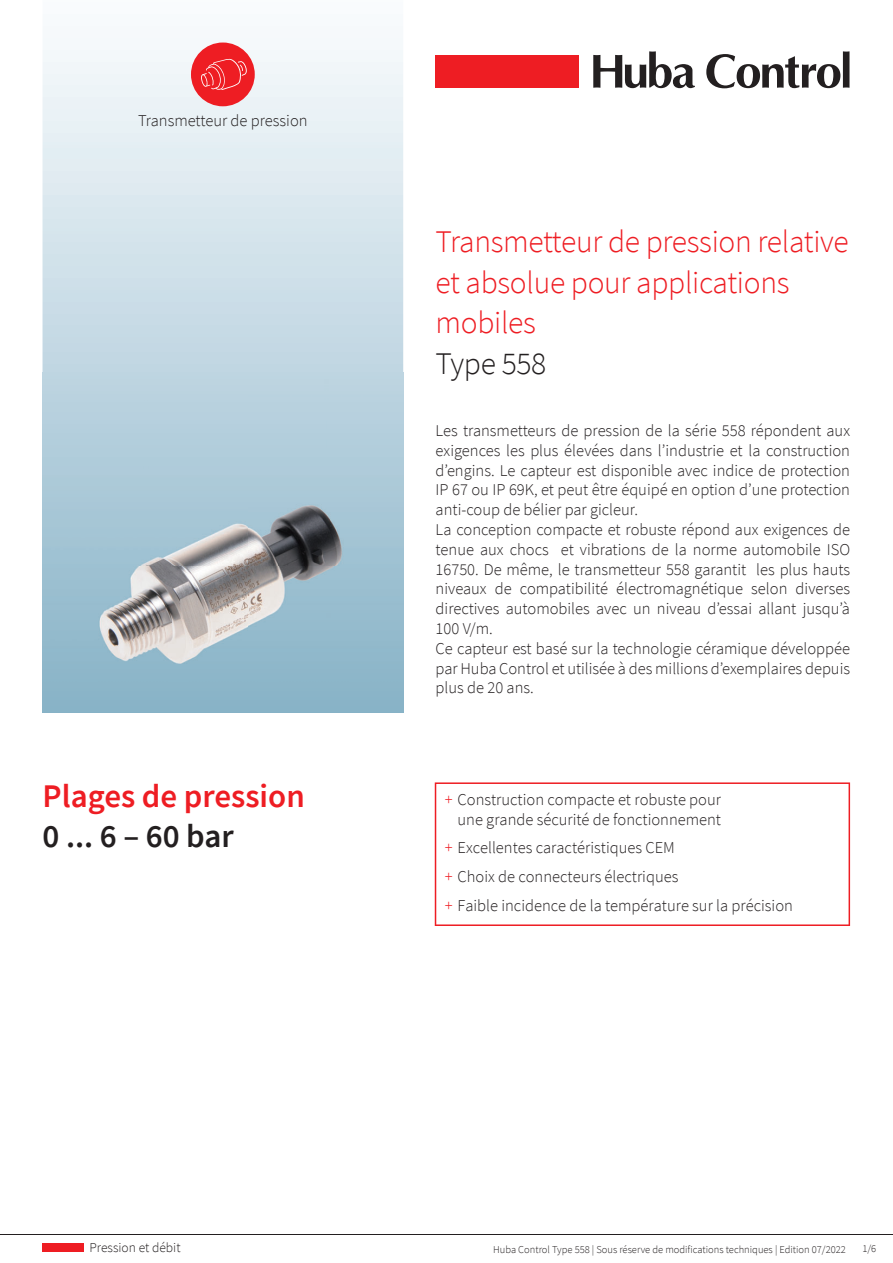
<style>
.page{position:relative;width:893px;height:1263px;background:#fff}
.page>*{position:absolute;margin:0;border:0;box-sizing:border-box;transform-origin:0 0}
.t1{font:600 33px "Source Sans Pro";color:#ee1d23}
.t2{font:600 33px "Source Sans Pro";color:#231f20}
.t3{font:300 31.5px/40.5px "Source Sans Pro";letter-spacing:-.01em;color:#ee1d23}
.t4{font:300 31.5px "Source Sans Pro";letter-spacing:-.01em;color:#231f20}
.t5{font:300 16.5px/19.8px "Source Sans Pro";color:#231f20}
.t6{font:300 13.5px "Source Sans Pro";color:#231f20}
.t7{font:300 10.5px "Source Sans Pro";color:#231f20}
.s1{color:#ee1d23}
</style>
<div class="page">
<hr style="left:0;top:1234px;width:893px;height:1px;background:#231f20">
<div style="left:43px;top:1243px;width:41px;height:9px;background:#ee1d23"></div>
<div style="left:435px;top:55px;width:144px;height:33px;background:#ee1d23"></div>
<svg style="left:593px;top:51px;width:102px;height:37px"></svg>
<svg style="left:706px;top:51px;width:143px;height:37px"></svg>
<svg style="left:43px;top:42px;width:360px;height:330px;background:#d9e7ee"></svg>
<img style="left:42px;top:372px;width:361px;height:341px">
<div style="left:191px;top:43px;width:64px;height:63px;background:#ee1d23;border-radius:50%"></div>
<svg style="left:201px;top:59px;width:46px;height:31px"></svg>
<svg style="left:435px;top:782px;width:415px;height:144px"></svg>
<p class="t5" style="left:138px;top:110px;width:171px">Transmetteur de pression</p>
<h1 class="t1" style="left:43px;top:775px;width:264px">Plages de pression</h1>
<h1 class="t2" style="left:43px;top:814px;width:193px">0 ... 6 – 60 bar</h1>
<h2 class="t3" style="left:436px;top:221px;width:415px">Transmetteur de pression relative et absolue pour applications mobiles</h2>
<h2 class="t4" style="left:436px;top:343px;width:112px">Type 558</h2>
<p class="t5" style="left:436px;top:420px;width:416px">Les transmetteurs de pression de la série 558 répondent aux exigences les plus élevées dans l’industrie et la construction d’engins. Le capteur est disponible avec indice de protection IP 67 ou IP 69K, et peut être équipé en option d’une protection anti-coup de bélier par gicleur.<br>La conception compacte et robuste répond aux exigences de tenue aux chocs et vibrations de la norme automobile ISO 16750. De même, le transmetteur 558 garantit les plus hauts niveaux de compatibilité électromagnétique selon diverses directives automobiles avec un niveau d’essai allant jusqu’à 100 V/m.<br>Ce capteur est basé sur la technologie céramique développée par Huba Control et utilisée à des millions d’exemplaires depuis plus de 20 ans.</p>
<p class="t5" style="left:445px;top:789px;width:278px;text-align:right"><span class="s1">+</span> Construction compacte et robuste pour une grande sécurité de fonctionnement</p>
<p class="t5" style="left:445px;top:833px;width:350px;line-height:28.8px"><span class="s1">+</span> Excellentes caractéristiques CEM<br><span class="s1">+</span> Choix de connecteurs électriques<br><span class="s1">+</span> Faible incidence de la température sur la précision</p>
<p class="t6" style="left:90px;top:1239px;width:92px">Pression et débit</p>
<p class="t7" style="left:493px;top:1242px;width:354px">Huba Control Type 558 | Sous réserve de modifications techniques | Edition 07/2022</p>
<p class="t7" style="left:862px;top:1242px;width:15px">1/6</p>
</div>
